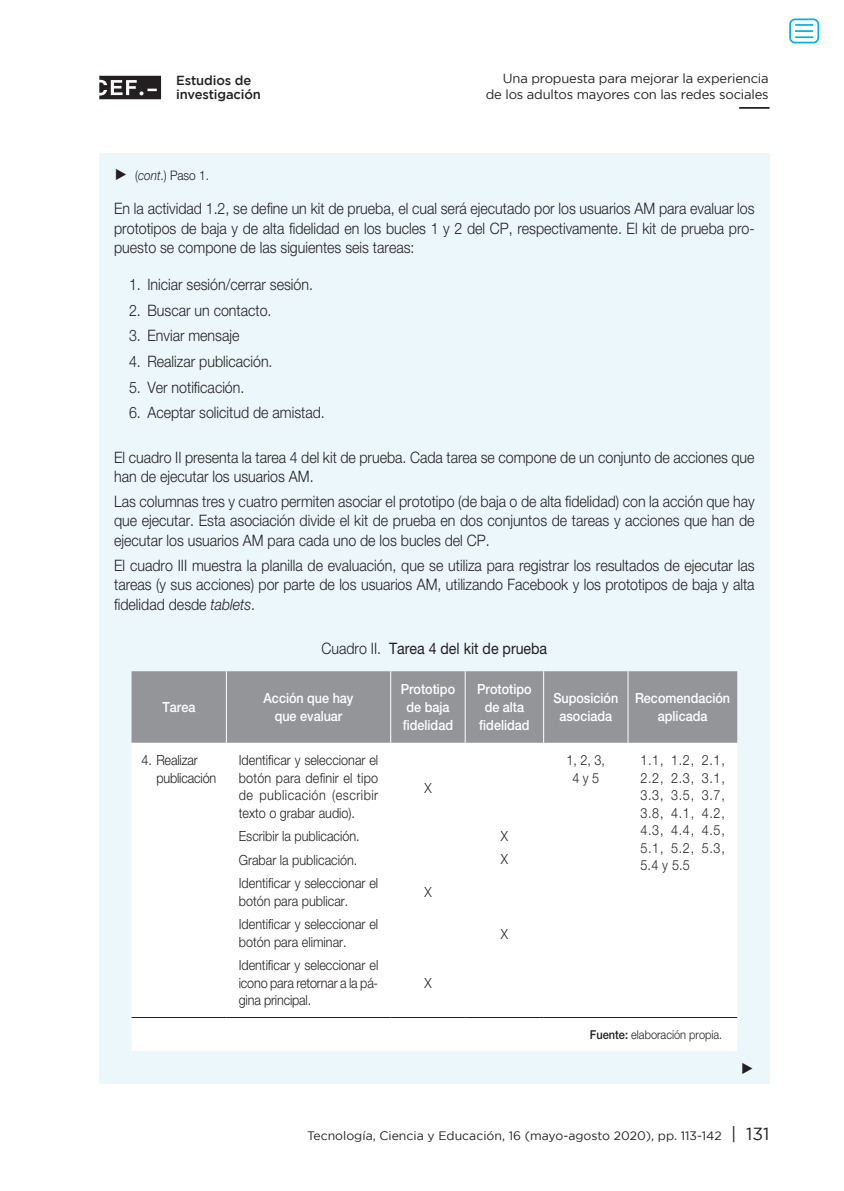
<style>
.page{position:relative;width:844px;height:1191px;background:#fff}
.page>*{position:absolute;margin:0;border:0;box-sizing:border-box;transform-origin:0 0}
.Tablas_y_gráficos{font:300 15.75px/19.6px "Helvetica Neue LT Std";color:#231f20;text-align:justify;scale:.9 1}
.clasif__nivel_2{font:300 15.75px "Helvetica Neue LT Std";color:#231f20;scale:.9 1}
.Tablas_y_gráficos-2{font:15.75px "Helvetica Neue LT Std";color:#231f20;scale:.9 1}
.Tablas_y_gráficos-3{font:15.75px "Times New Roman";color:#231f20;scale:.9 1}
.clasif__nivel_1{font:300 14px/17.5px "Helvetica Neue LT Std";color:#231f20;scale:.9 1}
.Cabeceras_tablas_y_g{font:500 14px/18.4px "Helvetica Neue LT Std";color:#fff;text-align:center;scale:.9 1}
.Tablas_y_gráficos-4{font:300 14px/17.5px "Helvetica Neue LT Std";color:#231f20;text-align:center;scale:.9 1}
.t1{font:13.12px/16.6px "Gotham";letter-spacing:-.015em;color:#231f20;text-align:right}
.t2{font:500 13.12px/14.2px "Gotham";letter-spacing:-.01em;color:#231f20}
.Tablas_y_gráficos-5{font:300 13.12px "Helvetica Neue LT Std";color:#231f20;scale:.9 1}
.t3{font:12.25px "Gotham";color:#231f20}
.Fuente_tablas_y_graf{font:300 12.25px "Helvetica Neue LT Std";color:#231f20;scale:.9 1}
.s1{font-family:"Times New Roman";font-weight:400;font-size:15.75px}
.s2{font-style:italic}
.s3{font-weight:300}
.s4{font-weight:500}
.s5{font-size:17.5px}
</style>
<div class="page">
<svg style="left:99px;top:76px;width:62px;height:23px"></svg>
<hr style="left:739px;top:107px;width:30px;height:2px;background:#231f20">
<div style="left:99px;top:154px;width:670px;height:930px;background:#ecf7fb"></div>
<div style="left:131px;top:671px;width:606px;height:72px;background:#939598"></div>
<div style="left:132px;top:743px;width:605px;height:308px;background:#fff"></div>
<hr style="left:226px;top:671px;width:1px;height:72px;background:#fff">
<hr style="left:390px;top:671px;width:1px;height:72px;background:#fff">
<hr style="left:464px;top:671px;width:1px;height:72px;background:#fff">
<hr style="left:543px;top:671px;width:1px;height:72px;background:#fff">
<hr style="left:627px;top:671px;width:1px;height:72px;background:#fff">
<hr style="left:131px;top:1017px;width:95px;height:1px;background:#231f20">
<hr style="left:226px;top:1017px;width:164px;height:1px;background:#231f20">
<hr style="left:390px;top:1017px;width:75px;height:1px;background:#231f20">
<hr style="left:465px;top:1017px;width:78px;height:1px;background:#231f20">
<hr style="left:543px;top:1017px;width:85px;height:1px;background:#231f20">
<hr style="left:628px;top:1017px;width:109px;height:1px;background:#231f20">
<div style="left:789px;top:18px;width:30px;height:25px;border:2px solid #00b6de;border-radius:5px"></div>
<svg style="left:795px;top:24px;width:18px;height:14px"></svg>
<p class="t2" style="left:176px;top:73px;width:86px">Estudios de investigación</p>
<p class="t1" style="left:485px;top:69px;width:284px">Una propuesta para mejorar la experiencia de los adultos mayores con las redes sociales</p>
<p class="Tablas_y_gráficos-5" style="left:114px;top:167px;width:107px"><span class="s1">►</span> (<span class="s2">cont</span>.) Paso 1.</p>
<p class="Tablas_y_gráficos" style="left:114px;top:198px;width:713px">En la actividad 1.2, se define un kit de prueba, el cual será ejecutado por los usuarios AM para evaluar los prototipos de baja y de alta fidelidad en los bucles 1 y 2 del CP, respectivamente. El kit de prueba pro&shy;puesto se compone de las siguientes seis tareas:</p>
<p class="clasif__nivel_2" style="left:129px;top:275px;width:206px">1. Iniciar sesión/cerrar sesión.</p>
<p class="clasif__nivel_2" style="left:129px;top:301px;width:160px">2. Buscar un contacto.</p>
<p class="clasif__nivel_2" style="left:129px;top:326px;width:124px">3. Enviar mensaje</p>
<p class="clasif__nivel_2" style="left:129px;top:352px;width:161px">4. Realizar publicación.</p>
<p class="clasif__nivel_2" style="left:129px;top:377px;width:130px">5. Ver notificación.</p>
<p class="clasif__nivel_2" style="left:129px;top:403px;width:219px">6. Aceptar solicitud de amistad.</p>
<p class="Tablas_y_gráficos" style="left:114px;top:447px;width:713px">El cuadro II presenta la tarea 4 del kit de prueba. Cada tarea se compone de un conjunto de acciones que han de ejecutar los usuarios AM.</p>
<p class="Tablas_y_gráficos" style="left:114px;top:491px;width:713px">Las columnas tres y cuatro permiten asociar el prototipo (de baja o de alta fidelidad) con la acción que hay que ejecutar. Esta asociación divide el kit de prueba en dos conjuntos de tareas y acciones que han de ejecutar los usuarios AM para cada uno de los bucles del CP.</p>
<p class="Tablas_y_gráficos" style="left:114px;top:555px;width:713px">El cuadro III muestra la planilla de evaluación, que se utiliza para registrar los resultados de ejecutar las tareas (y sus acciones) por parte de los usuarios AM, utilizando Facebook y los prototipos de baja y alta fidelidad desde <span class="s2">tablets</span>.</p>
<p class="Tablas_y_gráficos-2" style="left:321px;top:639px;width:252px"><span class="s3">Cuadro II.</span> Tarea 4 del kit de prueba</p>
<p class="Cabeceras_tablas_y_g" style="left:162px;top:697px;width:38px">Tarea</p>
<p class="Cabeceras_tablas_y_g" style="left:263px;top:688px;width:101px">Acción que hay que evaluar</p>
<p class="Cabeceras_tablas_y_g" style="left:400px;top:679px;width:62px;text-align:left">Prototipo de baja fidelidad</p>
<p class="Cabeceras_tablas_y_g" style="left:477px;top:679px;width:62px">Prototipo de alta fidelidad</p>
<p class="Cabeceras_tablas_y_g" style="left:553px;top:688px;width:74px">Suposición asociada</p>
<p class="Cabeceras_tablas_y_g" style="left:635px;top:688px;width:107px">Recomendación aplicada</p>
<p class="clasif__nivel_1" style="left:156px;top:751px;width:68px;text-indent:-15px">4. Realizar publicación</p>
<p class="clasif__nivel_1" style="left:239px;top:751px;width:156px;text-align:justify">Identificar y seleccionar el botón para definir el tipo de publicación (escribir texto o grabar audio).</p>
<p class="clasif__nivel_1" style="left:239px;top:827px;width:136px">Escribir la publicación.</p>
<p class="clasif__nivel_1" style="left:239px;top:850px;width:133px">Grabar la publicación.</p>
<p class="clasif__nivel_1" style="left:239px;top:874px;width:156px">Identificar y seleccionar el botón para publicar.</p>
<p class="clasif__nivel_1" style="left:239px;top:915px;width:156px">Identificar y seleccionar el botón para eliminar.</p>
<p class="clasif__nivel_1" style="left:239px;top:956px;width:156px;text-align:justify">Identificar y seleccionar el icono para retornar a la pá&shy;gina principal.</p>
<p class="Tablas_y_gráficos-4" style="left:566px;top:751px;width:44px">1, 2, 3,<br>4 y 5</p>
<p class="Tablas_y_gráficos-4" style="left:640px;top:751px;width:95px;text-align:justify">1.1, 1.2, 2.1, 2.2, 2.3, 3.1, 3.3, 3.5, 3.7, 3.8, 4.1, 4.2, 4.3, 4.4, 4.5, 5.1, 5.2, 5.3, 5.4 y 5.5</p>
<p class="Tablas_y_gráficos-4" style="left:424px;top:778px;width:10px">X</p>
<p class="Tablas_y_gráficos-4" style="left:500px;top:826px;width:10px">X</p>
<p class="Tablas_y_gráficos-4" style="left:500px;top:850px;width:10px">X</p>
<p class="Tablas_y_gráficos-4" style="left:424px;top:883px;width:10px">X</p>
<p class="Tablas_y_gráficos-4" style="left:500px;top:924px;width:10px">X</p>
<p class="Tablas_y_gráficos-4" style="left:424px;top:974px;width:10px">X</p>
<p class="Fuente_tablas_y_graf" style="left:589px;top:1026px;width:149px"><span class="s4">Fuente:</span> elaboración propia.</p>
<p class="Tablas_y_gráficos-3" style="left:740px;top:1057px;width:17px">►</p>
<p class="t3" style="left:307px;top:1128px;width:464px">Tecnología, Ciencia y Educación, 16 (mayo-agosto 2020), pp. 113-142 <span class="s5">| 131</span></p>
</div>
